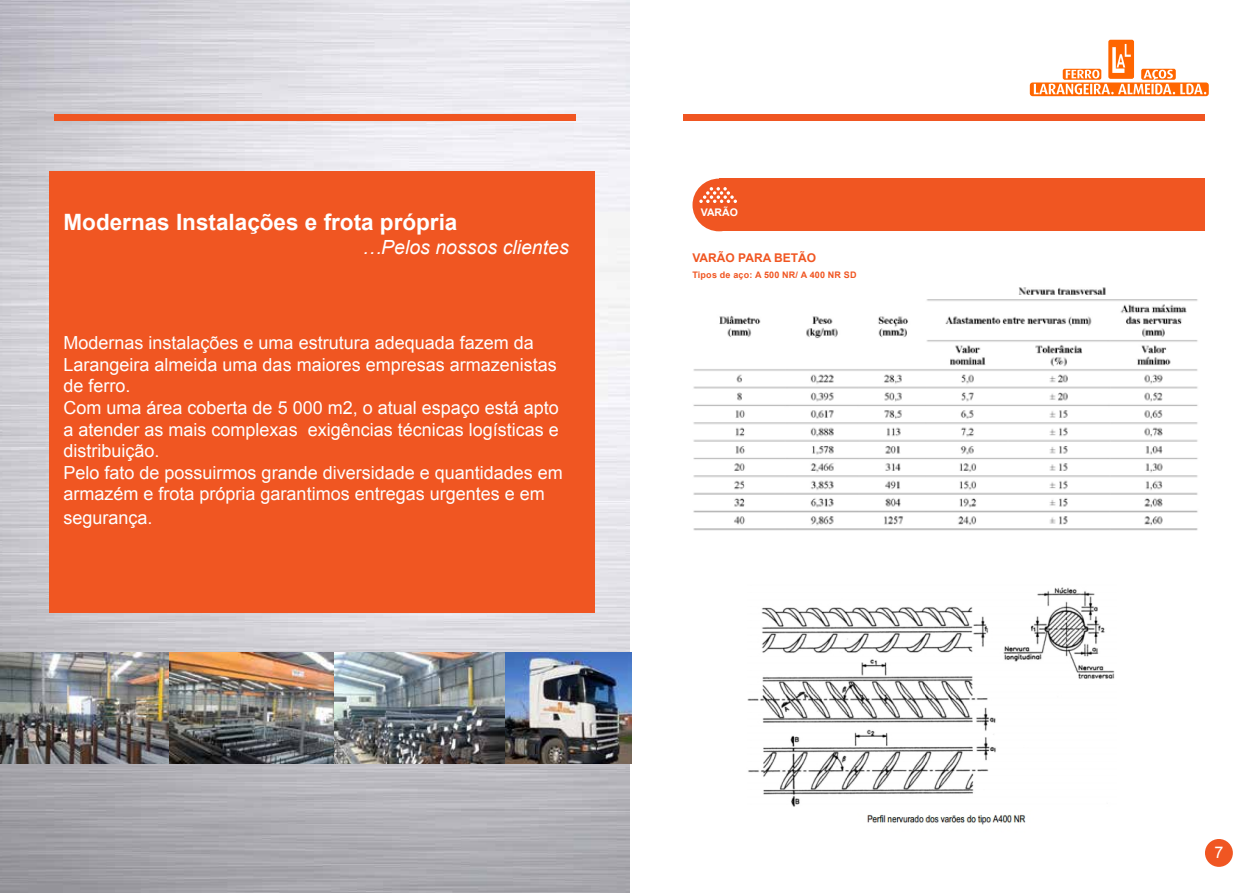
<style>
.page{position:relative;width:1259px;height:893px;background:#fff}
.page>*{position:absolute;margin:0;border:0;box-sizing:border-box;transform-origin:0 0}
.t1{font:700 22.5px "Arial";color:#fff}
.t2{font:italic 19.5px "Arial";color:#fff}
.t3{font:18px/21.6px "Arial";color:#fff}
.t4{font:16.05px "Arial";color:#fff}
.t5{font:700 12px "Arial";color:#f05622}
.t6{font:700 10.5px "Arial";color:#fff}
.t7{font:700 9px "Arial";letter-spacing:.02em;color:#f05622}
</style>
<div class="page">
<div style="left:1205px;top:839px;width:27px;height:28px;background:#f05622;border-radius:50%"></div>
<svg style="left:1029px;top:39px;width:180px;height:58px"></svg>
<div style="left:683px;top:114px;width:522px;height:7px;background:#f05622"></div>
<img style="left:0;top:0;width:629px;height:893px">
<div style="left:54px;top:114px;width:521px;height:7px;background:#f05622"></div>
<div style="left:719px;top:179px;width:486px;height:52px;background:#f05622"></div>
<div style="left:50px;top:171px;width:544px;height:441px;background:#f05622"></div>
<img style="left:504px;top:653px;width:127px;height:111px">
<img style="left:693px;top:287px;width:505px;height:244px">
<img style="left:0;top:652px;width:504px;height:112px">
<img style="left:747px;top:587px;width:368px;height:238px">
<div style="left:692px;top:179px;width:53px;height:52px;background:#f05622;border-radius:50%"></div>
<svg style="left:699px;top:187px;width:38px;height:16px"></svg>
<p class="t1" style="left:63px;top:208px;width:395px">Modernas Instalações e frota própria</p>
<p class="t2" style="left:362px;top:234px;width:208px">…Pelos nossos clientes</p>
<p class="t3" style="left:63px;top:332px;width:501px">Modernas instalações e uma estrutura adequada fazem da Larangeira almeida uma das maiores empresas armazenistas de ferro.<br>Com uma área coberta de 5 000 m2, o atual espaço está apto a atender as mais complexas exigências técnicas logísticas e distribuição.<br>Pelo fato de possuirmos grande diversidade e quantidades em armazém e frota própria garantimos entregas urgentes e em</p>
<p class="t3" style="left:63px;top:507px;width:91px">segurança.</p>
<p class="t6" style="left:701px;top:205px;width:39px">VARÃO</p>
<p class="t5" style="left:692px;top:250px;width:125px">VARÃO PARA BETÃO</p>
<p class="t7" style="left:692px;top:269px;width:166px">Tipos de aço: A 500 NR/ A 400 NR SD</p>
<p class="t4" style="left:1214px;top:842px;width:10px">7</p>
</div>
